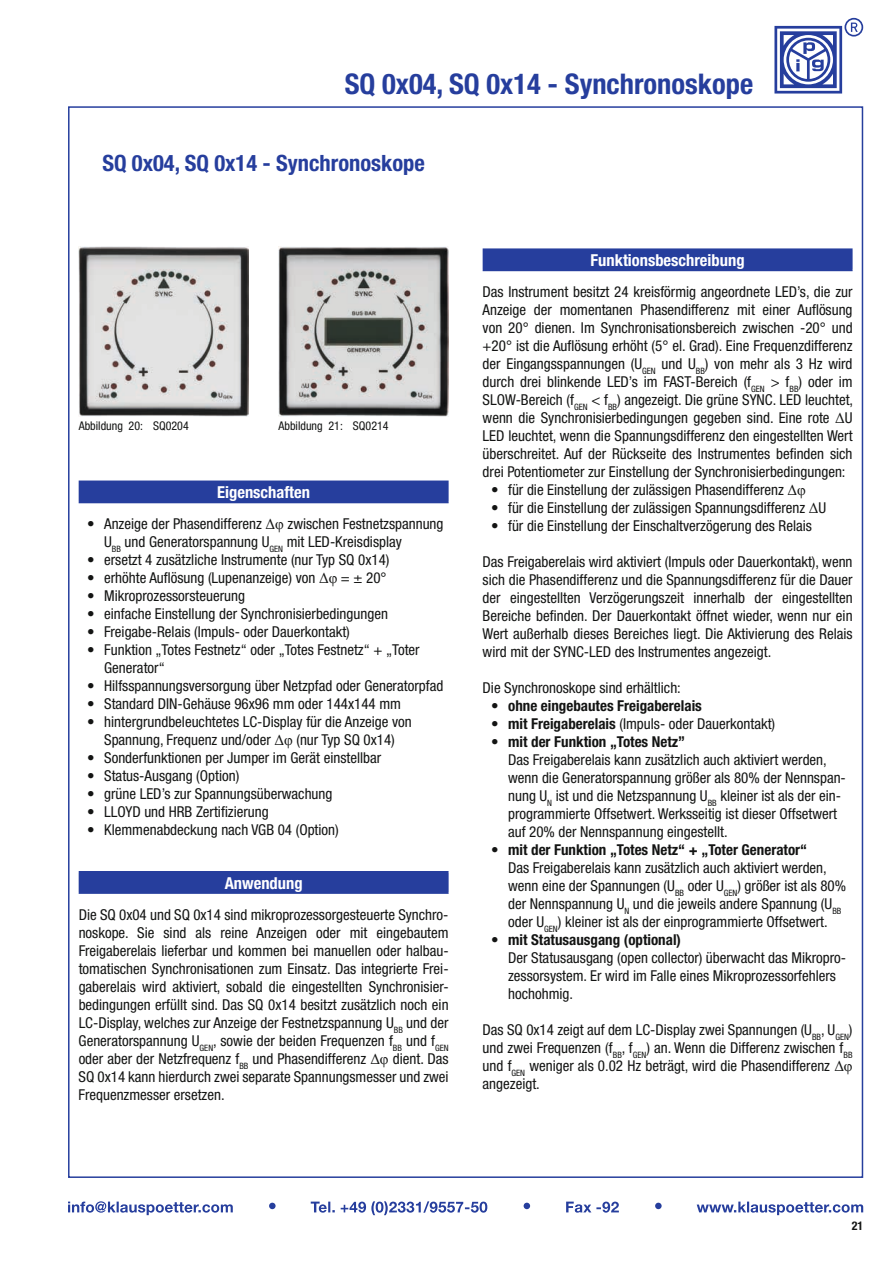
<style>
.page{position:relative;width:893px;height:1263px;background:#fff}
.page>*{position:absolute;margin:0;border:0;box-sizing:border-box;transform-origin:0 0}
.t1{font:700 condensed 28.5px "Helvetica Neue";color:#263e9d}
.t2{font:700 condensed 22.5px "Helvetica Neue";color:#263e9d}
.t3{font:700 condensed 16.5px "Helvetica Neue";color:#fff}
.t4{font:condensed 15px/18px "Helvetica Neue";color:#131413}
.t5{font:700 condensed 15px "Helvetica Neue";color:#131413}
.t6{font:condensed 12px "Helvetica Neue";color:#131413}
.t7{font:700 condensed 12px "Helvetica Neue";color:#131413}
.s1{font-family:"Times New Roman";font-stretch:normal}
.s2{font-weight:700}
</style>
<div class="page">
<svg style="left:774px;top:18px;width:89px;height:76px"></svg>
<svg style="left:697px;top:1201px;width:166px;height:14px"></svg>
<svg style="left:68px;top:1201px;width:165px;height:14px"></svg>
<svg style="left:311px;top:1201px;width:176px;height:14px"></svg>
<svg style="left:566px;top:1201px;width:53px;height:11px"></svg>
<div style="left:269px;top:1203px;width:7px;height:6px;background:#263e9d;border-radius:50%"></div>
<svg style="left:524px;top:1203px;width:6px;height:6px"></svg>
<div style="left:655px;top:1203px;width:7px;height:6px;background:#263e9d;border-radius:50%"></div>
<div style="left:483px;top:249px;width:369px;height:21px;background:#263e9d"></div>
<hr style="left:483px;top:248px;width:370px;height:2px;background:#263e9d">
<hr style="left:851px;top:250px;width:2px;height:20px;background:#263e9d">
<hr style="left:483px;top:270px;width:370px;height:1px;background:#263e9d">
<div style="left:79px;top:481px;width:369px;height:21px;background:#263e9d"></div>
<hr style="left:79px;top:480px;width:370px;height:2px;background:#263e9d">
<hr style="left:447px;top:482px;width:2px;height:20px;background:#263e9d">
<hr style="left:79px;top:502px;width:370px;height:1px;background:#263e9d">
<div style="left:79px;top:872px;width:369px;height:21px;background:#263e9d"></div>
<hr style="left:79px;top:871px;width:370px;height:1px;background:#263e9d">
<hr style="left:447px;top:872px;width:2px;height:20px;background:#263e9d">
<hr style="left:79px;top:892px;width:370px;height:2px;background:#263e9d">
<img style="left:279px;top:247px;width:170px;height:170px">
<img style="left:79px;top:247px;width:170px;height:170px">
<h1 class="t1" style="left:345px;top:66px;width:410px">SQ 0x04, SQ 0x14 - Synchronoskope</h1>
<h2 class="t2" style="left:102px;top:149px;width:324px">SQ 0x04, SQ 0x14 - Synchronoskope</h2>
<p class="t6" style="left:79px;top:419px;width:112px">Abbildung 20: SQ0204</p>
<p class="t6" style="left:279px;top:419px;width:112px">Abbildung 21: SQ0214</p>
<p class="t3" style="left:217px;top:482px;width:94px">Eigenschaften</p>
<p class="t4" style="left:104px;top:515px;width:341px;text-indent:-17px">• Anzeige der Phasendifferenz <span class="s1">Δφ</span> zwischen Festnetzspannung<br>U<sub>BB</sub> und Generatorspannung U<sub>GEN</sub> mit LED-Kreisdisplay</p>
<p class="t4" style="left:87px;top:551px;width:304px">• ersetzt 4 zusätzliche Instrumente (nur Typ SQ 0x14)</p>
<p class="t4" style="left:87px;top:569px;width:301px">• erhöhte Auflösung (Lupenanzeige) von <span class="s1">Δφ</span> = ± 20°</p>
<p class="t4" style="left:87px;top:587px;width:159px">• Mikroprozessorsteuerung</p>
<p class="t4" style="left:87px;top:605px;width:302px">• einfache Einstellung der Synchronisierbedingungen</p>
<p class="t4" style="left:87px;top:623px;width:264px">• Freigabe-Relais (Impuls- oder Dauerkontakt)</p>
<p class="t4" style="left:104px;top:641px;width:317px;text-indent:-17px">• Funktion „Totes Festnetz“ oder „Totes Festnetz“ + „Toter<br>Generator“</p>
<p class="t4" style="left:87px;top:677px;width:358px">• Hilfsspannungsversorgung über Netzpfad oder Generatorpfad</p>
<p class="t4" style="left:87px;top:695px;width:315px">• Standard DIN-Gehäuse 96x96 mm oder 144x144 mm</p>
<p class="t4" style="left:87px;top:713px;width:326px;text-align:center">• hintergrundbeleuchtetes LC-Display für die Anzeige von<br>Spannung, Frequenz und/oder <span class="s1">Δφ</span> (nur Typ SQ 0x14)</p>
<p class="t4" style="left:87px;top:749px;width:296px">• Sonderfunktionen per Jumper im Gerät einstellbar</p>
<p class="t4" style="left:87px;top:767px;width:154px">• Status-Ausgang (Option)</p>
<p class="t4" style="left:87px;top:785px;width:247px">• grüne LED’s zur Spannungsüberwachung</p>
<p class="t4" style="left:87px;top:803px;width:183px">• LLOYD und HRB Zertifizierung</p>
<p class="t4" style="left:87px;top:821px;width:253px">• Klemmenabdeckung nach VGB 04 (Option)</p>
<p class="t3" style="left:225px;top:873px;width:79px">Anwendung</p>
<p class="t4" style="left:79px;top:905px;width:371px;text-align:justify">Die SQ 0x04 und SQ 0x14 sind mikroprozessorgesteuerte Synchro&shy;noskope. Sie sind als reine Anzeigen oder mit eingebautem Freigaberelais lieferbar und kommen bei manuellen oder halbau&shy;tomatischen Synchronisationen zum Einsatz. Das integrierte Frei&shy;gaberelais wird aktiviert, sobald die eingestellten Synchronisier&shy;bedingungen erfüllt sind. Das SQ 0x14 besitzt zusätzlich noch ein LC-Display, welches zur Anzeige der Festnetzspannung U<sub>BB</sub> und der Generatorspannung U<sub>GEN</sub>, sowie der beiden Frequenzen f<sub>BB</sub> und f<sub>GEN </sub>oder aber der Netzfrequenz f<sub>BB</sub> und Phasendifferenz <span class="s1">Δφ</span> dient. Das SQ 0x14 kann hierdurch zwei separate Spannungsmesser und zwei Frequenzmesser ersetzen.</p>
<p class="t3" style="left:591px;top:250px;width:155px">Funktionsbeschreibung</p>
<p class="t4" style="left:483px;top:283px;width:372px;text-align:justify">Das Instrument besitzt 24 kreisförmig angeordnete LED’s, die zur Anzeige der momentanen Phasendifferenz mit einer Auflösung von 20° dienen. Im Synchronisationsbereich zwischen -20° und +20° ist die Auflösung erhöht (5° el. Grad). Eine Frequenzdifferenz der Eingangsspannungen (U<sub>GEN</sub> und U<sub>BB</sub>) von mehr als 3 Hz wird durch drei blinkende LED’s im FAST-Bereich (f<sub>GEN</sub> &gt; f<sub>BB</sub>) oder im SLOW-Bereich (f<sub>GEN</sub> &lt; f<sub>BB</sub>) angezeigt. Die grüne SYNC. LED leuchtet, wenn die Synchronisierbedingungen gegeben sind. Eine rote <span class="s1">Δ</span>U LED leuchtet, wenn die Spannungsdifferenz den eingestellten Wert überschreitet. Auf der Rückseite des Instrumentes befinden sich drei Potentiometer zur Einstellung der Synchronisierbedingungen:</p>
<p class="t4" style="left:491px;top:481px;width:316px">• für die Einstellung der zulässigen Phasendifferenz <span class="s1">Δφ</span></p>
<p class="t4" style="left:491px;top:499px;width:337px">• für die Einstellung der zulässigen Spannungsdifferenz <span class="s1">Δ</span>U</p>
<p class="t4" style="left:491px;top:517px;width:322px">• für die Einstellung der Einschaltverzögerung des Relais</p>
<p class="t4" style="left:483px;top:553px;width:371px;text-align:justify">Das Freigaberelais wird aktiviert (Impuls oder Dauerkontakt), wenn sich die Phasendifferenz und die Spannungsdifferenz für die Dauer der eingestellten Verzögerungszeit innerhalb der eingestellten Bereiche befinden. Der Dauerkontakt öffnet wieder, wenn nur ein Wert außerhalb dieses Bereiches liegt. Die Aktivierung des Relais wird mit der SYNC-LED des Instrumentes angezeigt.</p>
<p class="t4" style="left:483px;top:679px;width:200px">Die Synchronoskope sind erhältlich:</p>
<p class="t5" style="left:491px;top:697px;width:212px">• ohne eingebautes Freigaberelais</p>
<p class="t4" style="left:491px;top:715px;width:286px"><span class="s2">• mit Freigaberelais</span> (Impuls- oder Dauerkontakt)</p>
<p class="t5" style="left:491px;top:733px;width:196px">• mit der Funktion „Totes Netz”</p>
<p class="t4" style="left:508px;top:751px;width:339px">Das Freigaberelais kann zusätzlich auch aktiviert werden, wenn die Generatorspannung größer als 80% der Nennspan&shy;nung U<sub>N</sub> ist und die Netzspannung U<sub>BB</sub> kleiner ist als der ein&shy;programmierte Offsetwert. Werksseitig ist dieser Offsetwert auf 20% der Nennspannung eingestellt.</p>
<p class="t5" style="left:491px;top:841px;width:317px">• mit der Funktion „Totes Netz“ + „Toter Generator“</p>
<p class="t4" style="left:508px;top:859px;width:340px">Das Freigaberelais kann zusätzlich auch aktiviert werden, wenn eine der Spannungen (U<sub>BB</sub> oder U<sub>GEN</sub>) größer ist als 80% der Nennspannung U<sub>N</sub> und die jeweils andere Spannung (U<sub>BB </sub>oder U<sub>GEN</sub>) kleiner ist als der einprogrammierte Offsetwert.</p>
<p class="t5" style="left:491px;top:931px;width:191px">• mit Statusausgang (optional)</p>
<p class="t4" style="left:508px;top:949px;width:340px">Der Statusausgang (open collector) überwacht das Mikropro&shy;zessorsystem. Er wird im Falle eines Mikroprozessorfehlers hochohmig.</p>
<p class="t4" style="left:483px;top:1021px;width:371px;text-align:justify">Das SQ 0x14 zeigt auf dem LC-Display zwei Spannungen (U<sub>BB</sub>, U<sub>GEN</sub>) und zwei Frequenzen (f<sub>BB</sub>, f<sub>GEN</sub>) an. Wenn die Differenz zwischen f<sub>BB </sub>und f<sub>GEN</sub> weniger als 0.02 Hz beträgt, wird die Phasendifferenz <span class="s1">Δφ </span>angezeigt.</p>
<p class="t7" style="left:852px;top:1218px;width:13px">21</p>
</div>
